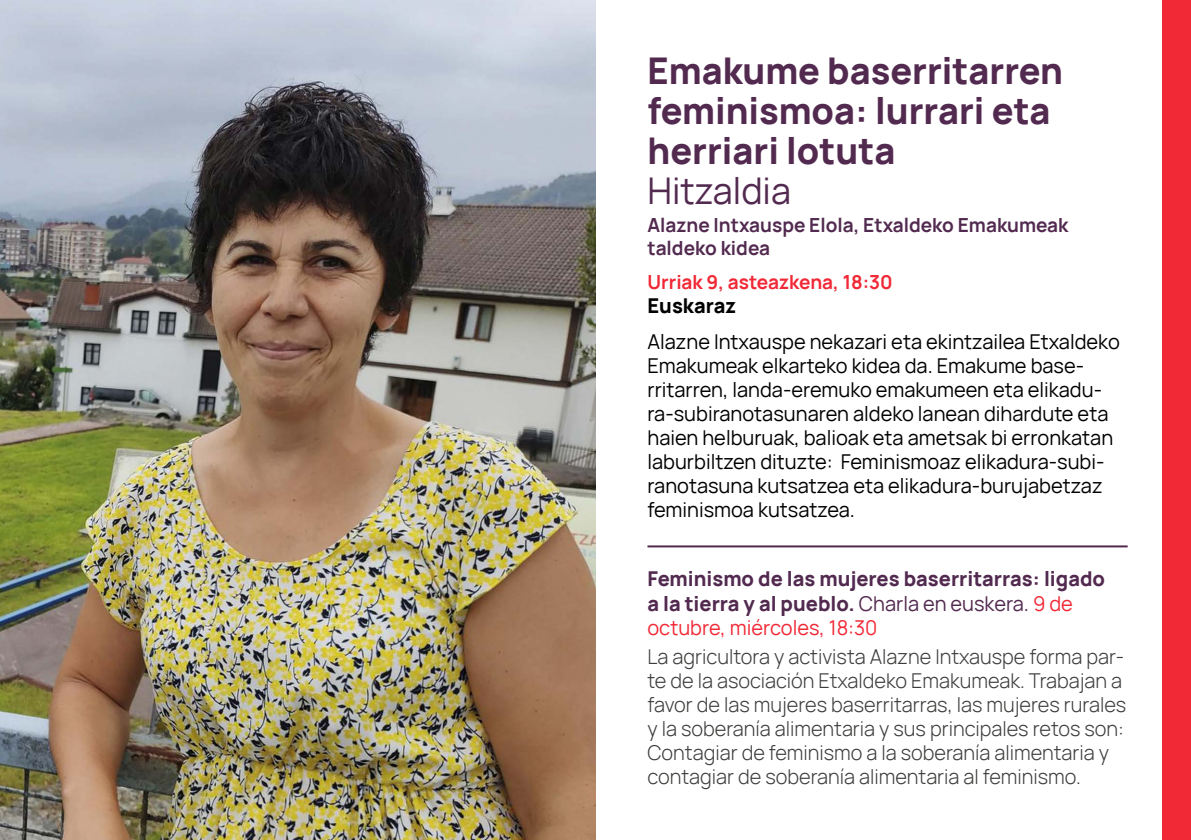
<style>
.page{position:relative;width:1191px;height:840px;background:#fff}
.page>*{position:absolute;margin:0;border:0;box-sizing:border-box;transform-origin:0 0}
.t1{font:800 36px/40px "Manrope";color:#52294f}
.t2{font:36px "Manrope";color:#52294f}
.t3{font:20px/24px "Manrope";color:#000}
.t4{font:300 20px/24px "Manrope";color:#3c3c3b}
.t5{font:800 20px/24px "Manrope";color:#52294f}
.t6{font:800 20px "Manrope";color:#000}
.t7{font:700 19px/22.8px "Manrope";color:#52294f}
.t8{font:700 19px "Manrope";color:#f12836}
.s1{font-weight:400}
.s2{font-weight:400;color:#f12836}
</style>
<div class="page">
<hr style="left:647px;top:545px;width:480px;height:2px;background:#52294f">
<div style="left:1162px;top:0;width:29px;height:839px;background:#f12836"></div>
<img style="left:0;top:0;width:595px;height:839px">
<h1 class="t1" style="left:647px;top:47px;width:417px">Emakume baserritarren feminismoa: lurrari eta herriari lotuta</h1>
<h1 class="t2" style="left:647px;top:164px;width:145px">Hitzaldia</h1>
<p class="t7" style="left:647px;top:212px;width:422px">Alazne Intxauspe Elola, Etxaldeko Emakumeak taldeko kidea</p>
<p class="t8" style="left:647px;top:266px;width:247px">Urriak 9, asteazkena, 18:30</p>
<p class="t6" style="left:647px;top:289px;width:90px">Euskaraz</p>
<p class="t3" style="left:647px;top:328px;width:474px">Alazne Intxauspe nekazari eta ekintzailea Etxaldeko Emakumeak elkarteko kidea da. Emakume base&shy;rritarren, landa-eremuko emakumeen eta elikadu&shy;ra-subiranotasunaren aldeko lanean dihardute eta haien helburuak, balioak eta ametsak bi erronkatan laburbiltzen dituzte: Feminismoaz elikadura-subi&shy;ranotasuna kutsatzea eta elikadura-burujabetzaz feminismoa kutsatzea.</p>
<p class="t5" style="left:647px;top:565px;width:459px">Feminismo de las mujeres baserritarras: ligado a la tierra y al pueblo. <span class="s1">Charla en euskera.</span> <span class="s2">9 de octubre, miércoles, 18:30</span></p>
<p class="t4" style="left:647px;top:643px;width:480px">La agricultora y activista Alazne Intxauspe forma par&shy;te de la asociación Etxaldeko Emakumeak. Trabajan a favor de las mujeres baserritarras, las mujeres rurales y la soberanía alimentaria y sus principales retos son:<br>Contagiar de feminismo a la soberanía alimentaria y contagiar de soberanía alimentaria al feminismo.</p>
</div>
